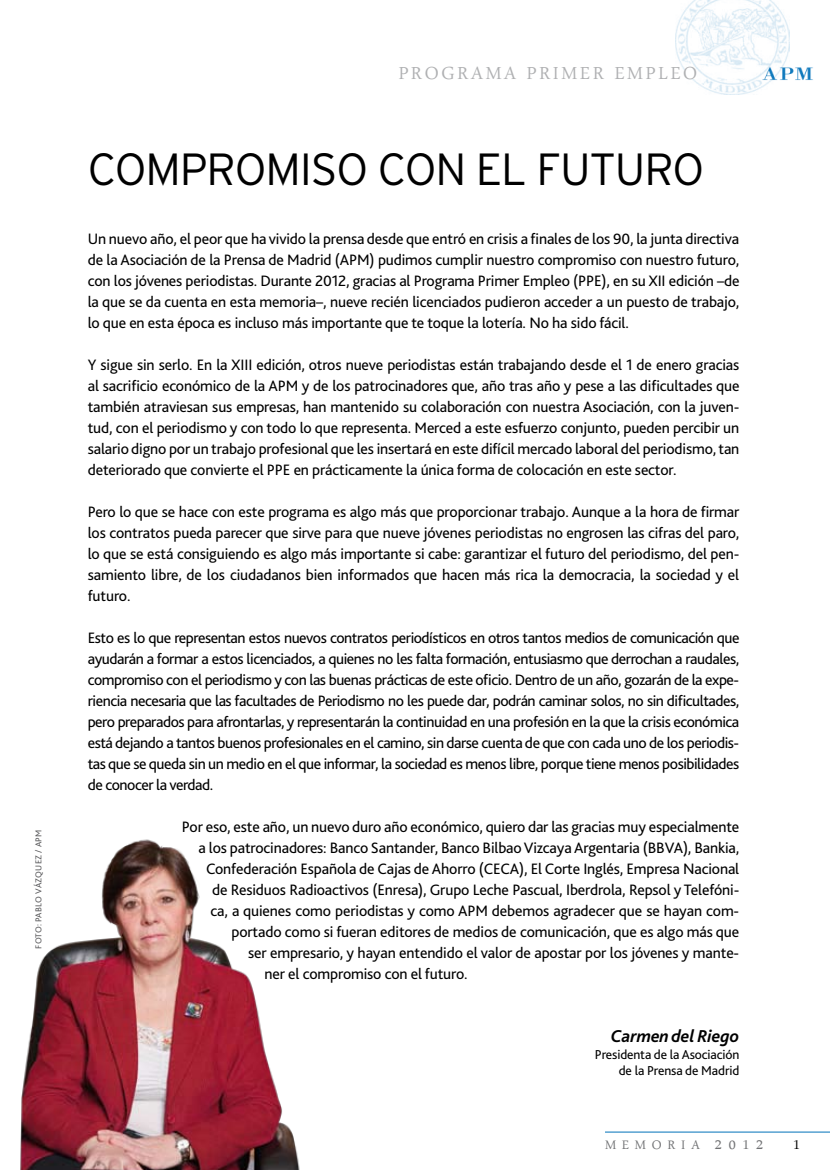
<style>
.page{position:relative;width:830px;height:1170px;background:#fff}
.page>*{position:absolute;margin:0;border:0;box-sizing:border-box;transform-origin:0 0}
.t1{font:300 45px "Interstate Adobe";letter-spacing:-.025em;color:#000}
.t2{font:25.5px "Arabic Typesetting";letter-spacing:.1em;color:#afb0b2}
.t3{font:21px "Arabic Typesetting";color:#000}
.t4{font:italic 700 18px "Bliss 2";letter-spacing:-.01em;color:#000}
.t5{font:18px "Arabic Typesetting";letter-spacing:.32em;color:#707173}
.t6{font:15.75px/21px "Bliss 2";letter-spacing:-.01em;color:#000;text-align:justify}
.t7{font:13.5px/16.5px "Bliss 2";letter-spacing:-.01em;color:#000;text-align:right}
.t8{font:9px "Bliss 2";letter-spacing:.015em;color:#58585a}
.s1{font-size:21px}
</style>
<div class="page">
<img style="left:675px;top:0;width:114px;height:95px">
<div style="left:683px;top:70px;width:13px;height:9px;background:#fff"></div>
<img style="left:760px;top:66px;width:53px;height:14px">
<hr style="left:604px;top:1131px;width:225px;height:1px;background:#0071b9">
<img style="left:20px;top:839px;width:280px;height:330px">
<p class="t8" style="left:33px;top:948px;width:120px;rotate:-90deg">Foto: Pablo Vázquez / APM</p>
<h2 class="t2" style="left:398px;top:61px;width:300px">programa primer empleo</h2>
<h1 class="t1" style="left:88px;top:144px;width:617px">COMPROMISO CON EL FUTURO</h1>
<p class="t6" style="left:88px;top:228px;width:653px">Un nuevo año, el peor que ha vivido la prensa desde que entró en crisis a finales de los 90, la junta directiva de la Asociación de la Prensa de Madrid (APM) pudimos cumplir nuestro compromiso con nuestro futuro, con los jóvenes periodistas. Durante 2012, gracias al Programa Primer Empleo (PPE), en su XII edición –de la que se da cuenta en esta memoria–, nueve recién licenciados pudieron acceder a un puesto de trabajo, lo que en esta época es incluso más importante que te toque la lotería. No ha sido fácil.</p>
<p class="t6" style="left:88px;top:354px;width:653px">Y sigue sin serlo. En la XIII edición, otros nueve periodistas están trabajando desde el 1 de enero gracias al sacrificio económico de la APM y de los patrocinadores que, año tras año y pese a las dificultades que también atraviesan sus empresas, han mantenido su colaboración con nuestra Asociación, con la juven&shy;tud, con el periodismo y con todo lo que representa. Merced a este esfuerzo conjunto, pueden percibir un salario digno por un trabajo profesional que les insertará en este difícil mercado laboral del periodismo, tan deteriorado que convierte el PPE en prácticamente la única forma de colocación en este sector.</p>
<p class="t6" style="left:88px;top:501px;width:653px">Pero lo que se hace con este programa es algo más que proporcionar trabajo. Aunque a la hora de firmar los contratos pueda parecer que sirve para que nueve jóvenes periodistas no engrosen las cifras del paro, lo que se está consiguiendo es algo más importante si cabe: garantizar el futuro del periodismo, del pen&shy;samiento libre, de los ciudadanos bien informados que hacen más rica la democracia, la sociedad y el futuro.</p>
<p class="t6" style="left:88px;top:627px;width:653px">Esto es lo que representan estos nuevos contratos periodísticos en otros tantos medios de comunicación que ayudarán a formar a estos licenciados, a quienes no les falta formación, entusiasmo que derrochan a raudales, compromiso con el periodismo y con las buenas prácticas de este oficio. Dentro de un año, gozarán de la expe&shy;riencia necesaria que las facultades de Periodismo no les puede dar, podrán caminar solos, no sin dificultades, pero preparados para afrontarlas, y representarán la continuidad en una profesión en la que la crisis económica está dejando a tantos buenos profesionales en el camino, sin darse cuenta de que con cada uno de los periodis&shy;tas que se queda sin un medio en el que informar, la sociedad es menos libre, porque tiene menos posibilidades de conocer la verdad.</p>
<p class="t6" style="left:182px;top:816px;width:558px">Por eso, este año, un nuevo duro año económico, quiero dar las gracias muy especialmente</p>
<p class="t6" style="left:198px;top:837px;width:542px">a los patrocinadores: Banco Santander, Banco Bilbao Vizcaya Argentaria (BBVA), Bankia,</p>
<p class="t6" style="left:206px;top:858px;width:534px">Confederación Española de Cajas de Ahorro (CECA), El Corte Inglés, Empresa Nacional</p>
<p class="t6" style="left:212px;top:879px;width:528px">de Residuos Radioactivos (Enresa), Grupo Leche Pascual, Iberdrola, Repsol y Telefóni-</p>
<p class="t6" style="left:210px;top:900px;width:530px">ca, a quienes como periodistas y como APM debemos agradecer que se hayan com-</p>
<p class="t6" style="left:231px;top:921px;width:509px">portado como si fueran editores de medios de comunicación, que es algo más que</p>
<p class="t6" style="left:248px;top:942px;width:492px">ser empresario, y hayan entendido el valor de apostar por los jóvenes y mante-</p>
<p class="t6" style="left:264px;top:963px;width:204px">ner el compromiso con el futuro.</p>
<p class="t4" style="left:610px;top:1025px;width:130px">Carmen del Riego</p>
<p class="t7" style="left:594px;top:1045px;width:146px">Presidenta de la Asociación de la Prensa de Madrid</p>
<p class="t5" style="left:604px;top:1135px;width:159px">memoria <span class="s1">2012</span></p>
<h3 class="t3" style="left:792px;top:1133px;width:8px">1</h3>
</div>
